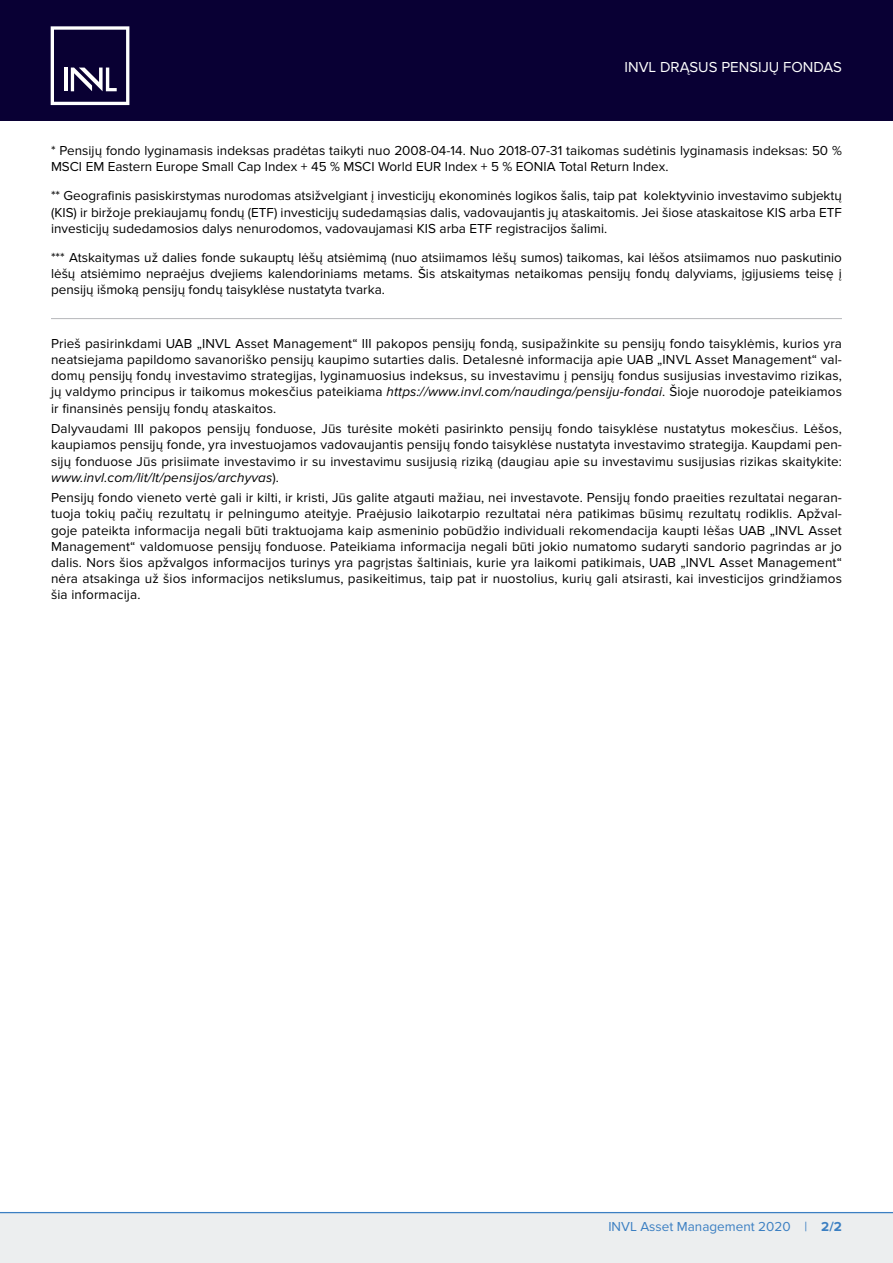
<style>
.page{position:relative;width:893px;height:1263px;background:#fff}
.page>*{position:absolute;margin:0;border:0;box-sizing:border-box;transform-origin:0 0}
.t1{font:15px "Proxima Nova";color:#fff}
.textas_justify{font:13.5px/16.2px "Proxima Nova";color:#000;text-align:justify}
.t2{font:13.5px "Proxima Nova";color:#3b7fc2}
.s1{font-style:italic}
.s2{font-weight:700}
</style>
<div class="page">
<div style="left:0;top:0;width:893px;height:120px;background:#090034"></div>
<div style="left:0;top:1212px;width:893px;height:51px;background:#eceeef"></div>
<hr style="left:0;top:1212px;width:893px;height:1px;background:#3b7fc2">
<svg style="left:51px;top:26px;width:78px;height:79px"></svg>
<hr style="left:51px;top:318px;width:791px;height:1px;background:#b6b7bb">
<p class="t1" style="left:624px;top:58px;width:219px">INVL DRĄSUS PENSIJŲ FONDAS</p>
<p class="textas_justify" style="left:51px;top:143px;width:792px">* Pensijų fondo lyginamasis indeksas pradėtas taikyti nuo 2008-04-14. Nuo 2018-07-31 taikomas sudėtinis lyginamasis indeksas: 50 %<br>MSCI EM Eastern Europe Small Cap Index + 45 % MSCI World EUR Index + 5 % EONIA Total Return Index.</p>
<p class="textas_justify" style="left:51px;top:188px;width:792px">** Geografinis pasiskirstymas nurodomas atsižvelgiant į investicijų ekonominės logikos šalis, taip pat kolektyvinio investavimo subjektų (KIS) ir biržoje prekiaujamų fondų (ETF) investicijų sudedamąsias dalis, vadovaujantis jų ataskaitomis. Jei šiose ataskaitose KIS arba ETF investicijų sudedamosios dalys nenurodomos, vadovaujamasi KIS arba ETF registracijos šalimi.</p>
<p class="textas_justify" style="left:51px;top:249px;width:792px">*** Atskaitymas už dalies fonde sukauptų lėšų atsiėmimą (nuo atsiimamos lėšų sumos) taikomas, kai lėšos atsiimamos nuo paskutinio lėšų atsiėmimo nepraėjus dvejiems kalendoriniams metams. Šis atskaitymas netaikomas pensijų fondų dalyviams, įgijusiems teisę į pensijų išmoką pensijų fondų taisyklėse nustatyta tvarka.</p>
<p class="textas_justify" style="left:51px;top:335px;width:792px">Prieš pasirinkdami UAB „INVL Asset Management“ III pakopos pensijų fondą, susipažinkite su pensijų fondo taisyklėmis, kurios yra neatsiejama papildomo savanoriško pensijų kaupimo sutarties dalis. Detalesnė informacija apie UAB „INVL Asset Management“ val&shy;domų pensijų fondų investavimo strategijas, lyginamuosius indeksus, su investavimu į pensijų fondus susijusias investavimo rizikas, jų valdymo principus ir taikomus mokesčius pateikiama <span class="s1">https://www.invl.com/naudinga/pensiju-fondai</span>. Šioje nuorodoje pateikiamos ir finansinės pensijų fondų ataskaitos.</p>
<p class="textas_justify" style="left:51px;top:421px;width:792px">Dalyvaudami III pakopos pensijų fonduose, Jūs turėsite mokėti pasirinkto pensijų fondo taisyklėse nustatytus mokesčius. Lėšos, kaupiamos pensijų fonde, yra investuojamos vadovaujantis pensijų fondo taisyklėse nustatyta investavimo strategija. Kaupdami pen&shy;sijų fonduose Jūs prisiimate investavimo ir su investavimu susijusią riziką (daugiau apie su investavimu susijusias rizikas skaitykite: <span class="s1">www.invl.com/lit/lt/pensijos/archyvas</span>).</p>
<p class="textas_justify" style="left:51px;top:490px;width:792px">Pensijų fondo vieneto vertė gali ir kilti, ir kristi, Jūs galite atgauti mažiau, nei investavote. Pensijų fondo praeities rezultatai negaran&shy;tuoja tokių pačių rezultatų ir pelningumo ateityje. Praėjusio laikotarpio rezultatai nėra patikimas būsimų rezultatų rodiklis. Apžval&shy;goje pateikta informacija negali būti traktuojama kaip asmeninio pobūdžio individuali rekomendacija kaupti lėšas UAB „INVL Asset Management“ valdomuose pensijų fonduose. Pateikiama informacija negali būti jokio numatomo sudaryti sandorio pagrindas ar jo dalis. Nors šios apžvalgos informacijos turinys yra pagrįstas šaltiniais, kurie yra laikomi patikimais, UAB „INVL Asset Management“ nėra atsakinga už šios informacijos netikslumus, pasikeitimus, taip pat ir nuostolius, kurių gali atsirasti, kai investicijos grindžiamos šia informacija.</p>
<p class="t2" style="left:608px;top:1219px;width:235px">INVL Asset Management 2020 | <span class="s2">2/2</span></p>
</div>
